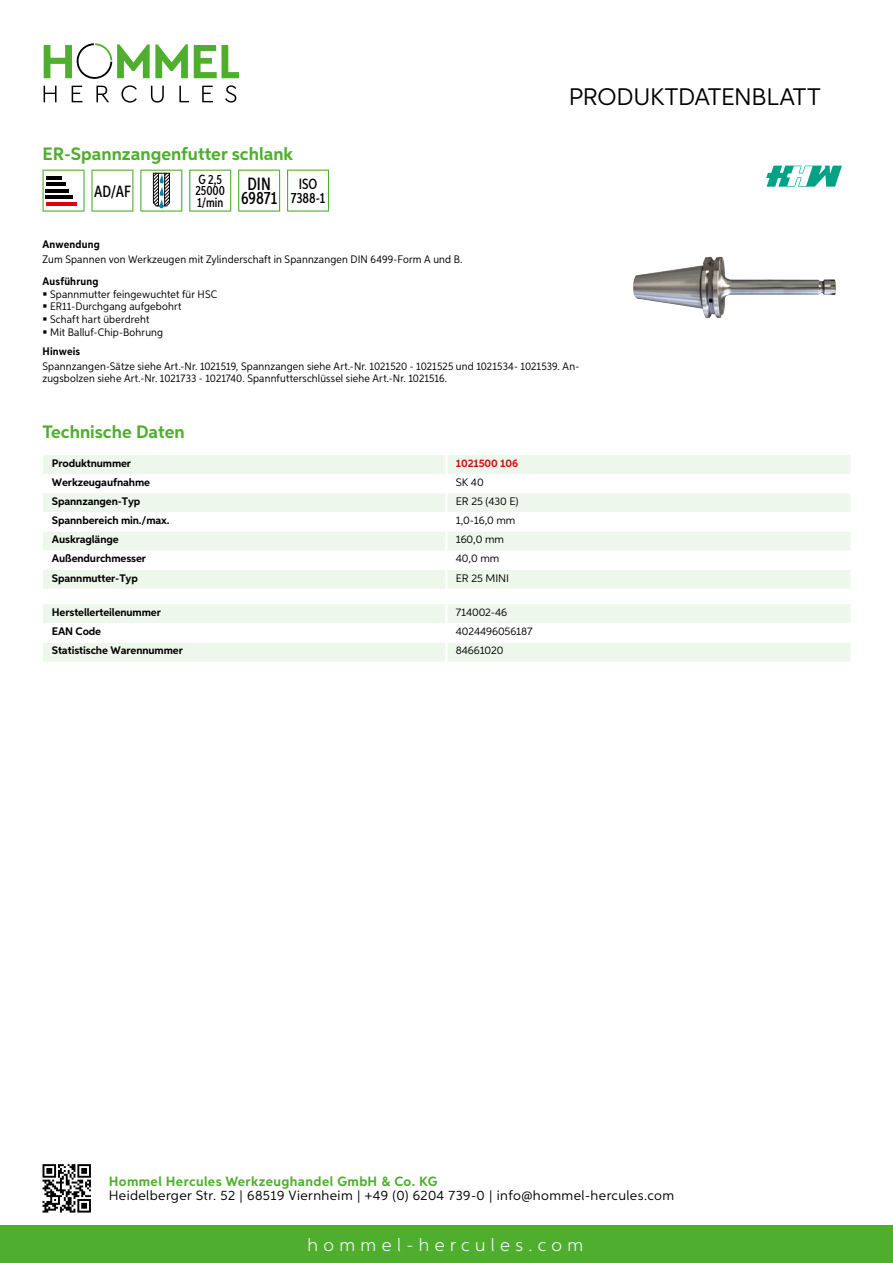
<style>
.page{position:relative;width:893px;height:1263px;background:#fff}
.page>*{position:absolute;margin:0;border:0;box-sizing:border-box;transform-origin:0 0}
.t1{font:24px "Aspira";letter-spacing:-.01em;color:#000}
.t2{font:700 18px "Aspira";color:#50ae2f}
.t3{font:300 18px "Aspira";letter-spacing:.3em;color:#fff}
.t4{font:500 17.85px/14.9px "Aspira XX Nar";color:#000;text-align:center}
.t5{font:500 16.35px "Aspira XX Nar";color:#000}
.t6{font:500 14.85px/13.4px "Aspira XX Nar";color:#000;text-align:center}
.t7{font:13.5px "Aspira";letter-spacing:.03em;color:#000}
.t8{font:700 13.5px "Aspira";letter-spacing:.03em;color:#50ae2f}
.t9{font:500 13.35px/11.9px "Aspira XX Nar";color:#000}
.t10{font:10.95px/12.8px "Aspira Nar";letter-spacing:.015em;color:#000}
.t11{font:700 10.95px "Aspira";letter-spacing:-.01em;color:#000}
.t12{font:10.95px "Aspira";letter-spacing:-.01em;color:#000}
.t13{font:700 10.95px "Aspira Nar";letter-spacing:.02em;color:#000}
.t14{font:700 10.95px "Aspira";letter-spacing:-.01em;color:#cd1013}
</style>
<div class="page">
<div style="left:0;top:1226px;width:893px;height:37px;background:#50ae2f"></div>
<svg style="left:43px;top:1164px;width:48px;height:48px"></svg>
<svg style="left:194px;top:45px;width:45px;height:33px"></svg>
<svg style="left:44px;top:43px;width:144px;height:36px"></svg>
<svg style="left:44px;top:86px;width:13px;height:16px"></svg>
<svg style="left:72px;top:86px;width:10px;height:16px"></svg>
<svg style="left:96px;top:86px;width:13px;height:16px"></svg>
<svg style="left:121px;top:85px;width:16px;height:18px"></svg>
<svg style="left:151px;top:86px;width:13px;height:17px"></svg>
<svg style="left:179px;top:86px;width:10px;height:16px"></svg>
<svg style="left:202px;top:86px;width:11px;height:16px"></svg>
<svg style="left:225px;top:85px;width:11px;height:18px"></svg>
<div style="left:43px;top:455px;width:807px;height:134px;background:#eef7eb"></div>
<svg style="left:43px;top:474px;width:807px;height:96px"></svg>
<hr style="left:445px;top:455px;width:3px;height:19px;background:#fff">
<hr style="left:445px;top:474px;width:3px;height:19px;background:#fff">
<hr style="left:445px;top:493px;width:3px;height:19px;background:#fff">
<hr style="left:445px;top:512px;width:3px;height:19px;background:#fff">
<hr style="left:445px;top:531px;width:3px;height:20px;background:#fff">
<hr style="left:445px;top:551px;width:3px;height:19px;background:#fff">
<hr style="left:445px;top:570px;width:3px;height:19px;background:#fff">
<svg style="left:43px;top:604px;width:807px;height:58px"></svg>
<hr style="left:445px;top:642px;width:3px;height:20px;background:#fff">
<svg style="left:43px;top:170px;width:42px;height:42px"></svg>
<hr style="left:46px;top:176px;width:16px;height:3px;background:#000">
<hr style="left:46px;top:183px;width:20px;height:3px;background:#000">
<hr style="left:46px;top:189px;width:23px;height:3px;background:#000">
<hr style="left:46px;top:196px;width:27px;height:3px;background:#000">
<hr style="left:46px;top:203px;width:30px;height:3px;background:#e3000b">
<svg style="left:91px;top:170px;width:42px;height:42px"></svg>
<svg style="left:140px;top:170px;width:42px;height:42px"></svg>
<svg style="left:189px;top:170px;width:42px;height:42px"></svg>
<svg style="left:238px;top:170px;width:42px;height:42px"></svg>
<svg style="left:287px;top:170px;width:42px;height:42px"></svg>
<img style="left:633px;top:257px;width:203px;height:61px">
<svg style="left:766px;top:166px;width:76px;height:21px"></svg>
<h2 class="t2" style="left:43px;top:142px;width:252px">ER-Spannzangenfutter schlank</h2>
<h3 class="t5" style="left:94px;top:181px;width:38px">AD/AF</h3>
<p class="t9" style="left:195px;top:173px;width:31px">G 2,5<br>25000<br>1/min</p>
<h3 class="t4" style="left:241px;top:176px;width:38px">DIN<br>69871</h3>
<h3 class="t6" style="left:291px;top:177px;width:36px">ISO<br>7388-1</h3>
<h1 class="t1" style="left:569px;top:82px;width:253px">Produktdatenblatt</h1>
<p class="t13" style="left:43px;top:237px;width:59px">Anwendung</p>
<p class="t10" style="left:43px;top:252px;width:422px">Zum Spannen von Werkzeugen mit Zylinderschaft in Spannzangen DIN 6499-Form A und B.</p>
<p class="t13" style="left:43px;top:274px;width:58px">Ausführung</p>
<p class="t10" style="left:50px;top:287px;width:169px">Spannmutter feingewuchtet für HSC<br>ER11-Durchgang aufgebohrt<br>Schaft hart überdreht<br>Mit Balluf-Chip-Bohrung</p>
<p class="t13" style="left:43px;top:345px;width:39px">Hinweis</p>
<p class="t10" style="left:43px;top:360px;width:538px;line-height:12px">Spannzangen-Sätze siehe Art.-Nr. 1021519, Spannzangen siehe Art.-Nr. 1021520 - 1021525 und 1021534- 1021539. An&shy;zugsbolzen siehe Art.-Nr. 1021733 - 1021740. Spannfutterschlüssel siehe Art.-Nr. 1021516.</p>
<h2 class="t2" style="left:43px;top:421px;width:144px">Technische Daten</h2>
<p class="t11" style="left:52px;top:456px;width:81px">Produktnummer</p>
<p class="t14" style="left:456px;top:456px;width:64px">1021500 106</p>
<p class="t11" style="left:52px;top:475px;width:100px">Werkzeugaufnahme</p>
<p class="t12" style="left:456px;top:475px;width:29px">SK 40</p>
<p class="t11" style="left:52px;top:495px;width:90px">Spannzangen-Typ</p>
<p class="t12" style="left:456px;top:495px;width:64px">ER 25 (430 E)</p>
<p class="t11" style="left:52px;top:514px;width:119px">Spannbereich min./max.</p>
<p class="t12" style="left:456px;top:514px;width:61px">1,0-16,0 mm</p>
<p class="t11" style="left:52px;top:533px;width:68px">Auskraglänge</p>
<p class="t12" style="left:456px;top:533px;width:50px">160,0 mm</p>
<p class="t11" style="left:52px;top:552px;width:96px">Außendurchmesser</p>
<p class="t12" style="left:456px;top:552px;width:45px">40,0 mm</p>
<p class="t11" style="left:52px;top:571px;width:88px">Spannmutter-Typ</p>
<p class="t12" style="left:456px;top:571px;width:55px">ER 25 MINI</p>
<p class="t11" style="left:52px;top:606px;width:111px">Herstellerteilenummer</p>
<p class="t12" style="left:456px;top:606px;width:53px">714002-46</p>
<p class="t11" style="left:52px;top:625px;width:51px">EAN Code</p>
<p class="t12" style="left:456px;top:625px;width:78px">4024496056187</p>
<p class="t11" style="left:52px;top:644px;width:132px">Statistische Warennummer</p>
<p class="t12" style="left:456px;top:644px;width:49px">84661020</p>
<p class="t8" style="left:109px;top:1172px;width:330px">Hommel Hercules Werkzeughandel GmbH &amp; Co. KG</p>
<p class="t7" style="left:109px;top:1187px;width:567px">Heidelberger Str. 52 | 68519 Viernheim | +49 (0) 6204 739-0 | info@hommel-hercules.com</p>
<h2 class="t3" style="left:307px;top:1234px;width:277px">hommel-hercules.com</h2>
</div>
